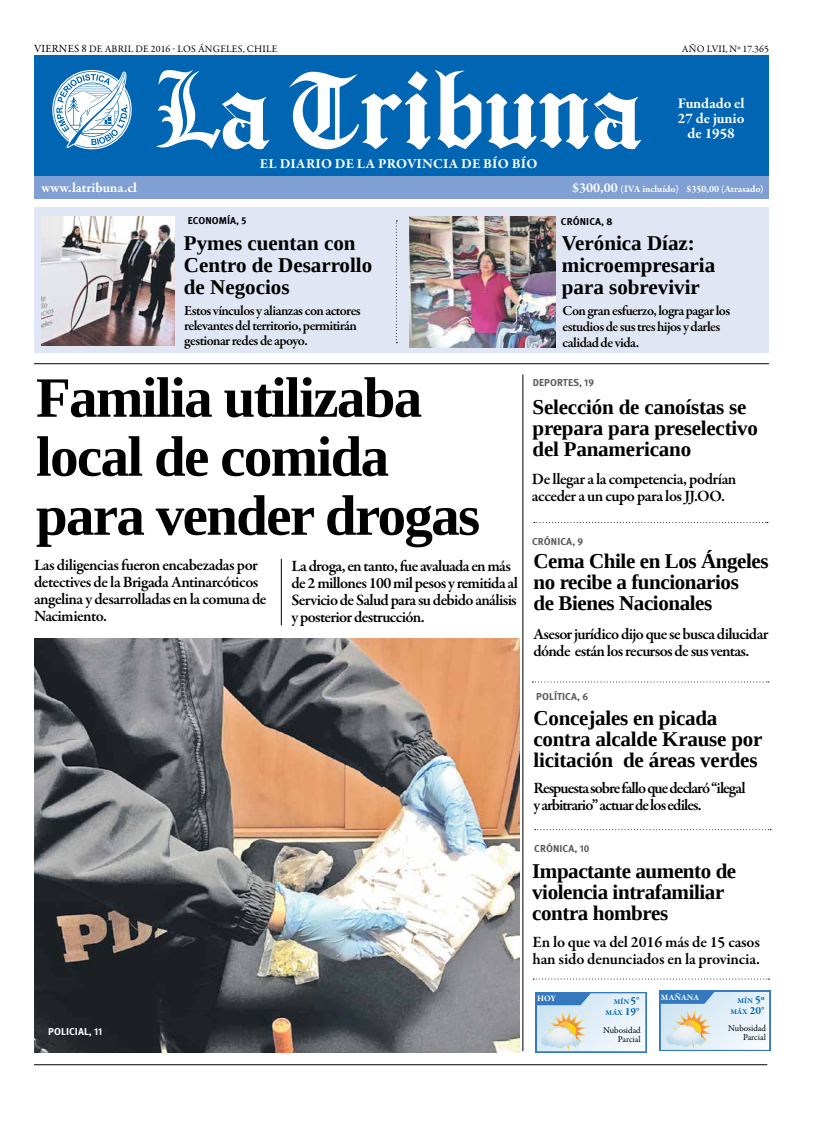
<style>
.page{position:relative;width:820px;height:1134px;background:#fff}
.page>*{position:absolute;margin:0;border:0;box-sizing:border-box;transform-origin:0 0}
.t1{font:700 57px/59px "Liberation Serif";letter-spacing:-.03em;color:#000}
.t2{font:700 21px/21px "Liberation Serif";letter-spacing:-.01em;color:#000}
.t3{font:600 16px/17px "Garamond Premr Pro";letter-spacing:-.04em;color:#000}
.t4{font:600 16px/17px "Garamond Premr Pro";letter-spacing:-.06em;color:#000}
.t5{font:600 16px/17px "Garamond Premr Pro";letter-spacing:-.01em;color:#000}
.t6{font:700 15px/15px "Garamond Premr Pro";letter-spacing:-.015em;color:#fff;text-align:center}
.t7{font:600 14px/15px "Garamond Premr Pro";letter-spacing:-.04em;color:#000}
.t8{font:700 14px "Garamond Premr Pro";letter-spacing:.01em;color:#fff}
.t9{font:10px "Garamond Premr Pro";letter-spacing:.02em;color:#000}
.t10{font:700 10px "Meta Pro";letter-spacing:.01em;color:#58595b}
.t11{font:700 10px "Garamond Premr Pro";color:#fff}
.t12{font:700 10px "Meta Pro";letter-spacing:.01em;color:#000}
.t13{font:700 10px "Meta Pro";color:#fff}
.t14{font:9px/9px "Garamond Premr Pro";letter-spacing:-.015em;color:#000;text-align:right}
.t15{font:700 8.5px "Garamond Premr Pro";letter-spacing:.005em;color:#fff}
.t16{font:700 7.5px/11.3px "Garamond Premr Pro";letter-spacing:.005em;color:#0066b3;text-align:right}
.s1{font-size:11px}
.s2{font-size:10px}
.s3{font-size:11.3px}
</style>
<div class="page">
<img style="left:34px;top:638px;width:485px;height:414px">
<div style="left:34px;top:55px;width:734px;height:143px;background:#0066b3"></div>
<div style="left:34px;top:177px;width:734px;height:22px;background:#80a0d3"></div>
<div style="left:34px;top:207px;width:734px;height:145px;background:#e1e6f4"></div>
<svg style="left:289px;top:70px;width:352px;height:80px"></svg>
<svg style="left:156px;top:70px;width:113px;height:79px"></svg>
<svg style="left:53px;top:71px;width:77px;height:77px"></svg>
<svg style="left:395px;top:220px;width:2px;height:123px"></svg>
<hr style="left:34px;top:363px;width:734px;height:1px;background:#000">
<hr style="left:522px;top:374px;width:1px;height:677px;background:#000">
<div style="left:535px;top:992px;width:111px;height:60px;background:#3479be"></div>
<div style="left:658px;top:990px;width:112px;height:61px;background:linear-gradient(to bottom,#e6f1f9,#fcfdfe)"></div>
<svg style="left:533px;top:522px;width:234px;height:1px"></svg>
<img style="left:41px;top:217px;width:133px;height:129px">
<hr style="left:281px;top:559px;width:1px;height:66px;background:#000">
<svg style="left:532px;top:681px;width:236px;height:1px"></svg>
<svg style="left:534px;top:829px;width:236px;height:1px"></svg>
<img style="left:410px;top:217px;width:145px;height:130px">
<svg style="left:660px;top:992px;width:108px;height:58px;background:#d0dfe7"></svg>
<hr style="left:34px;top:1064px;width:733px;height:1px;background:#000">
<svg style="left:537px;top:993px;width:108px;height:58px;background:#d1dfe7"></svg>
<svg style="left:533px;top:978px;width:236px;height:1px"></svg>
<p class="t9" style="left:34px;top:43px;width:245px"><span class="s1">VIERNES 8</span> DE ABRIL DE 2016 - LOS ÁNGELES, CHILE</p>
<p class="t9" style="left:681px;top:43px;width:88px">AÑO LVII, Nº 17.365</p>
<p class="t8" style="left:260px;top:155px;width:279px">El diario de la provincia de Bío Bío</p>
<p class="t6" style="left:677px;top:96px;width:68px">Fundado el<br>27 de junio de 1958</p>
<p class="t8" style="left:41px;top:179px;width:97px">www.latribuna.cl</p>
<p class="t8" style="left:572px;top:179px;width:59px">$300,00 <span class="s2">(IVA</span></p>
<p class="t11" style="left:642px;top:182px;width:123px">incluído) $350,00 (Atrasado)</p>
<p class="t12" style="left:188px;top:214px;width:60px">ECONOMÍA, 5</p>
<p class="t12" style="left:560px;top:216px;width:53px">CRÓNICA, 8</p>
<h2 class="t2" style="left:184px;top:231px;width:190px;line-height:22px">Pymes cuentan con<br>Centro de Desarrollo de Negocios</h2>
<h2 class="t2" style="left:561px;top:231px;width:155px;line-height:22px">Verónica Díaz: microempresaria para sobrevivir</h2>
<p class="t7" style="left:184px;top:303px;width:178px">Estos vínculos y alianzas con actores relevantes del territorio, permitirán gestionar redes de apoyo.</p>
<p class="t7" style="left:562px;top:302px;width:169px;line-height:16px">Con gran esfuerzo, logra pagar los estudios de sus tres hijos y darles calidad de vida.</p>
<h1 class="t1" style="left:36px;top:367px;width:445px">Familia utilizaba local de comida para vender drogas</h1>
<p class="t10" style="left:532px;top:376px;width:63px">DEPORTES, 19</p>
<h2 class="t2" style="left:532px;top:396px;width:227px">Selección de canoístas se prepara para preselectivo del Panamericano</h2>
<p class="t3" style="left:531px;top:471px;width:206px">De llegar a la competencia, podrían acceder a un cupo para los JJ.OO.</p>
<p class="t10" style="left:532px;top:535px;width:53px">CRÓNICA, 9</p>
<p class="t3" style="left:34px;top:557px;width:234px">Las diligencias fueron encabezadas por detectives de la Brigada Antinarcóticos angelina y desarrolladas en la comuna de Nacimiento.</p>
<h2 class="t2" style="left:533px;top:550px;width:236px">Cema Chile en Los Ángeles no recibe a funcionarios<br>de Bienes Nacionales</h2>
<p class="t3" style="left:533px;top:626px;width:236px">Asesor jurídico dijo que se busca dilucidar dónde están los recursos de sus ventas.</p>
<p class="t3" style="left:291px;top:558px;width:228px">La droga, en tanto, fue avaluada en más de 2 millones 100 mil pesos y remitida al Servicio de Salud para su debido análisis y posterior destrucción.</p>
<p class="t10" style="left:536px;top:690px;width:53px">POLÍTICA, 6</p>
<h2 class="t2" style="left:533px;top:707px;width:230px">Concejales en picada contra alcalde Krause por licitación de áreas verdes</h2>
<p class="t4" style="left:533px;top:780px;width:213px">Respuesta sobre fallo que declaró “ilegal y arbitrario” actuar de los ediles.</p>
<p class="t10" style="left:534px;top:842px;width:57px">CRÓNICA, 10</p>
<h2 class="t2" style="left:532px;top:860px;width:205px">Impactante aumento de violencia intrafamiliar contra hombres</h2>
<p class="t5" style="left:532px;top:934px;width:229px">En lo que va del 2016 más de 15 casos han sido denunciados en la provincia.</p>
<p class="t13" style="left:48px;top:1025px;width:24px">POLICIA</p>
<p class="t13" style="left:84px;top:1025px;width:20px">L, 11</p>
<p class="t15" style="left:537px;top:993px;width:21px">HOY</p>
<p class="t16" style="left:605px;top:996px;width:36px">MÍN <span class="s3">5°<br></span>MÁX <span class="s3">19°</span></p>
<p class="t14" style="left:603px;top:1025px;width:39px">NUBOSIDAD<br>PARCIAL</p>
<p class="t15" style="left:660px;top:992px;width:28px">MAÑANA</p>
<p class="t16" style="left:730px;top:995px;width:36px">MÍN <span class="s3">5º<br></span>MÁX <span class="s3">20°</span></p>
<p class="t14" style="left:728px;top:1024px;width:39px">NUBOSIDAD<br>PARCIAL</p>
</div>
